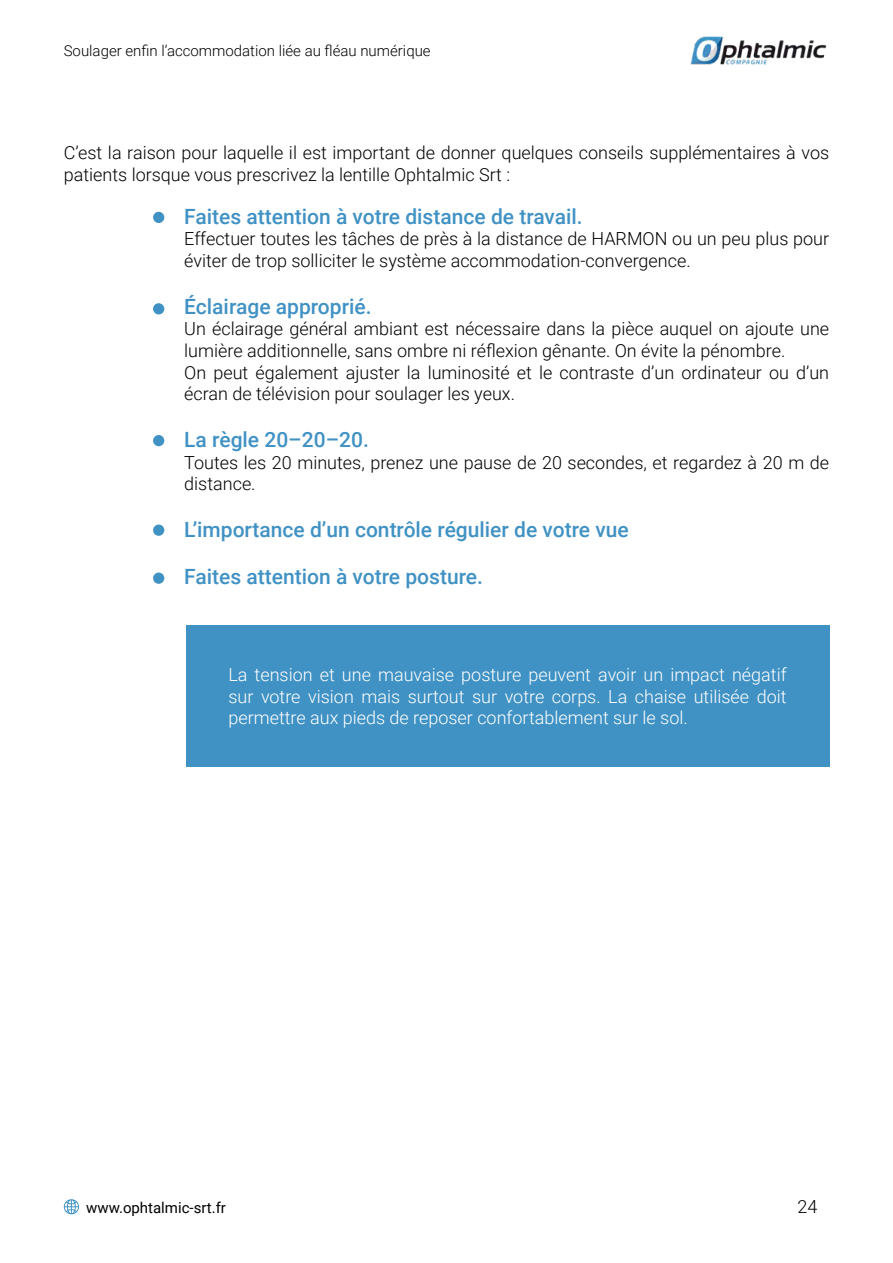
<style>
.page{position:relative;width:893px;height:1263px;background:#fff}
.page>*{position:absolute;margin:0;border:0;box-sizing:border-box;transform-origin:0 0}
.t1{font:500 21px "Roboto";color:#4092c4}
.t2{font:300 18px/21.6px "Roboto";color:#000}
.t3{font:300 18px/21.6px "Roboto";color:#fff;text-align:justify}
.t4{font:300 15px "Roboto";color:#000}
.t5{font:15px "Roboto";color:#000}
</style>
<div class="page">
<img style="left:690px;top:36px;width:137px;height:28px">
<svg style="left:63px;top:1199px;width:16px;height:16px"></svg>
<div style="left:186px;top:625px;width:643px;height:142px;background:#4092c4"></div>
<div style="left:153px;top:212px;width:11px;height:11px;background:#4092c4;border-radius:50%"></div>
<div style="left:153px;top:303px;width:11px;height:11px;background:#4092c4;border-radius:50%"></div>
<div style="left:153px;top:435px;width:11px;height:11px;background:#4092c4;border-radius:50%"></div>
<div style="left:153px;top:524px;width:11px;height:12px;background:#4092c4;border-radius:50%"></div>
<div style="left:153px;top:572px;width:11px;height:12px;background:#4092c4;border-radius:50%"></div>
<p class="t4" style="left:64px;top:40px;width:368px">Soulager enfin l’accommodation liée au fléau numérique</p>
<p class="t2" style="left:64px;top:141px;width:767px">C’est la raison pour laquelle il est important de donner quelques conseils supplémentaires à vos patients lorsque vous prescrivez la lentille Ophtalmic Srt :</p>
<p class="t1" style="left:184px;top:202px;width:400px">Faites attention à votre distance de travail.</p>
<p class="t2" style="left:184px;top:227px;width:646px">Effectuer toutes les tâches de près à la distance de HARMON ou un peu plus pour éviter de trop solliciter le système accommodation-convergence.</p>
<p class="t1" style="left:184px;top:292px;width:189px">Éclairage approprié.</p>
<p class="t2" style="left:184px;top:317px;width:646px">Un éclairage général ambiant est nécessaire dans la pièce auquel on ajoute une lumière additionnelle, sans ombre ni réflexion gênante. On évite la pénombre.</p>
<p class="t2" style="left:184px;top:361px;width:646px">On peut également ajuster la luminosité et le contraste d’un ordinateur ou d’un écran de télévision pour soulager les yeux.</p>
<p class="t1" style="left:184px;top:425px;width:186px">La règle 20–20–20.</p>
<p class="t2" style="left:184px;top:451px;width:646px">Toutes les 20 minutes, prenez une pause de 20 secondes, et regardez à 20 m de distance.</p>
<p class="t1" style="left:184px;top:515px;width:446px">L’importance d’un contrôle régulier de votre vue</p>
<p class="t1" style="left:184px;top:562px;width:300px">Faites attention à votre posture.</p>
<p class="t3" style="left:228px;top:663px;width:560px">La tension et une mauvaise posture peuvent avoir un impact négatif sur votre vision mais surtout sur votre corps. La chaise utilisée doit permettre aux pieds de reposer confortablement sur le sol.</p>
<p class="t5" style="left:86px;top:1197px;width:141px">www.ophtalmic-srt.fr</p>
<p class="t2" style="left:797px;top:1195px;width:21px">24</p>
</div>
